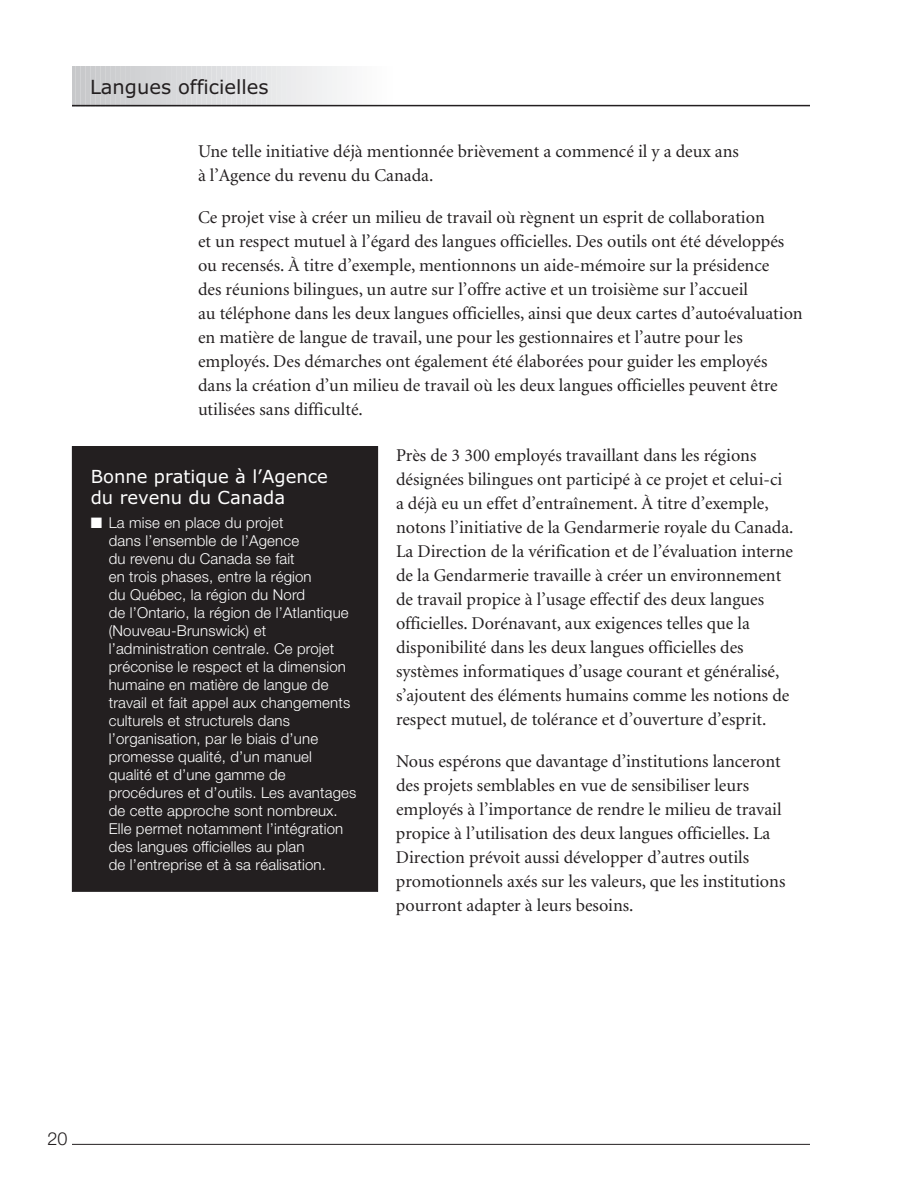
<style>
.page{position:relative;width:918px;height:1188px;background:#fff}
.page>*{position:absolute;margin:0;border:0;box-sizing:border-box;transform-origin:0 0}
.t1{font:19.5px "Verdana";color:#231f20}
.t2{font:18px/24px "Minion";color:#231f20}
.t3{font:18px/21px "Verdana";color:#fff}
.t4{font:300 18px "Helvetica Neue";color:#231f20}
.t5{font:300 15px/18px "Helvetica Neue";letter-spacing:.01em;color:#fff}
</style>
<div class="page">
<hr style="left:72px;top:1144px;width:846px;height:1px;background:#231f20">
<hr style="left:72px;top:66px;width:2px;height:40px;background:#c7c8ca">
<hr style="left:77px;top:66px;width:2px;height:40px;background:#c7c8ca">
<hr style="left:82px;top:66px;width:2px;height:40px;background:#c8c9cb">
<hr style="left:87px;top:66px;width:2px;height:40px;background:#c9cacc">
<hr style="left:92px;top:66px;width:2px;height:40px;background:#cacbcd">
<hr style="left:97px;top:66px;width:2px;height:40px;background:#cbccce">
<hr style="left:102px;top:66px;width:2px;height:40px;background:#cbccce">
<hr style="left:107px;top:66px;width:2px;height:40px;background:#cccdcf">
<hr style="left:112px;top:66px;width:2px;height:40px;background:#cdced0">
<hr style="left:117px;top:66px;width:2px;height:40px;background:#cecfd1">
<hr style="left:122px;top:66px;width:2px;height:40px;background:#cfd0d2">
<hr style="left:127px;top:66px;width:2px;height:40px;background:#cfd0d2">
<hr style="left:132px;top:66px;width:2px;height:40px;background:#d0d1d3">
<hr style="left:137px;top:66px;width:2px;height:40px;background:#d1d2d4">
<hr style="left:143px;top:66px;width:1px;height:40px;background:#d2d3d5">
<hr style="left:148px;top:66px;width:1px;height:40px;background:#d3d4d6">
<hr style="left:153px;top:66px;width:1px;height:40px;background:#d4d5d7">
<hr style="left:158px;top:66px;width:1px;height:40px;background:#d4d5d7">
<hr style="left:163px;top:66px;width:2px;height:40px;background:#d5d6d8">
<hr style="left:168px;top:66px;width:2px;height:40px;background:#d6d7d9">
<hr style="left:173px;top:66px;width:2px;height:40px;background:#d7d8da">
<hr style="left:178px;top:66px;width:2px;height:40px;background:#d8d9db">
<hr style="left:183px;top:66px;width:2px;height:40px;background:#d8d9db">
<hr style="left:188px;top:66px;width:2px;height:40px;background:#d9dadc">
<hr style="left:193px;top:66px;width:2px;height:40px;background:#dadbdd">
<hr style="left:198px;top:66px;width:2px;height:40px;background:#dbdcde">
<hr style="left:203px;top:66px;width:2px;height:40px;background:#dcdddf">
<hr style="left:208px;top:66px;width:2px;height:40px;background:#dcdddf">
<hr style="left:213px;top:66px;width:2px;height:40px;background:#dddee0">
<hr style="left:218px;top:66px;width:2px;height:40px;background:#dedfe1">
<hr style="left:223px;top:66px;width:2px;height:40px;background:#dfe0e2">
<hr style="left:228px;top:66px;width:2px;height:40px;background:#e0e1e3">
<hr style="left:233px;top:66px;width:2px;height:40px;background:#e1e2e4">
<hr style="left:238px;top:66px;width:2px;height:40px;background:#e1e2e4">
<hr style="left:243px;top:66px;width:2px;height:40px;background:#e2e3e5">
<hr style="left:248px;top:66px;width:2px;height:40px;background:#e3e4e6">
<hr style="left:253px;top:66px;width:2px;height:40px;background:#e4e5e7">
<hr style="left:258px;top:66px;width:2px;height:40px;background:#e5e6e8">
<hr style="left:263px;top:66px;width:2px;height:40px;background:#e6e7e9">
<hr style="left:268px;top:66px;width:2px;height:40px;background:#e7e8e9">
<hr style="left:273px;top:66px;width:2px;height:40px;background:#e8e9ea">
<hr style="left:278px;top:66px;width:2px;height:40px;background:#e9eaeb">
<hr style="left:283px;top:66px;width:2px;height:40px;background:#eaebec">
<hr style="left:288px;top:66px;width:2px;height:40px;background:#ebebed">
<hr style="left:293px;top:66px;width:2px;height:40px;background:#ececee">
<hr style="left:298px;top:66px;width:2px;height:40px;background:#ededee">
<hr style="left:304px;top:66px;width:1px;height:40px;background:#eeeeef">
<hr style="left:309px;top:66px;width:1px;height:40px;background:#efeff0">
<hr style="left:314px;top:66px;width:1px;height:40px;background:#f0f0f1">
<hr style="left:319px;top:66px;width:1px;height:40px;background:#f0f1f2">
<hr style="left:324px;top:66px;width:1px;height:40px;background:#f1f2f3">
<hr style="left:329px;top:66px;width:2px;height:40px;background:#f2f3f4">
<hr style="left:334px;top:66px;width:2px;height:40px;background:#f3f4f4">
<hr style="left:339px;top:66px;width:2px;height:40px;background:#f4f5f5">
<hr style="left:344px;top:66px;width:2px;height:40px;background:#f5f5f6">
<hr style="left:349px;top:66px;width:2px;height:40px;background:#f6f6f7">
<hr style="left:354px;top:66px;width:2px;height:40px;background:#f7f7f8">
<hr style="left:359px;top:66px;width:2px;height:40px;background:#f8f8f9">
<hr style="left:364px;top:66px;width:2px;height:40px;background:#f9f9f9">
<hr style="left:369px;top:66px;width:2px;height:40px;background:#fafafa">
<hr style="left:374px;top:66px;width:2px;height:40px;background:#fbfbfb">
<hr style="left:72px;top:105px;width:846px;height:1px;background:#231f20">
<div style="left:810px;top:96px;width:108px;height:32px;background:#fff"></div>
<div style="left:810px;top:1131px;width:108px;height:32px;background:#fff"></div>
<div style="left:72px;top:447px;width:306px;height:444px;background:#231f20"></div>
<div style="left:72px;top:446px;width:306px;height:446px;border:1px solid #231f20"></div>
<p class="t1" style="left:90px;top:80px;width:180px">Langues officielles</p>
<p class="t2" style="left:198px;top:140px;width:543px">Une telle initiative déjà mentionnée brièvement a commencé il y a deux ans à l’Agence du revenu du Canada.</p>
<p class="t2" style="left:198px;top:206px;width:606px">Ce projet vise à créer un milieu de travail où règnent un esprit de collaboration<br>et un respect mutuel à l’égard des langues officielles. Des outils ont été développés ou recensés. À titre d’exemple, mentionnons un aide-mémoire sur la présidence<br>des réunions bilingues, un autre sur l’offre active et un troisième sur l’accueil<br>au téléphone dans les deux langues officielles, ainsi que deux cartes d’autoévaluation en matière de langue de travail, une pour les gestionnaires et l’autre pour les employés. Des démarches ont également été élaborées pour guider les employés dans la création d’un milieu de travail où les deux langues officielles peuvent être utilisées sans difficulté.</p>
<p class="t3" style="left:91px;top:468px;width:239px">Bonne pratique à l’Agence du revenu du Canada</p>
<p class="t5" style="left:109px;top:515px;width:249px;text-indent:-18px">■ La mise en place du projet<br>dans l’ensemble de l’Agence<br>du revenu du Canada se fait<br>en trois phases, entre la région<br>du Québec, la région du Nord<br>de l’Ontario, la région de l’Atlantique (Nouveau-Brunswick) et l’administration centrale. Ce projet préconise le respect et la dimension humaine en matière de langue de travail et fait appel aux changements culturels et structurels dans l’organisation, par le biais d’une promesse qualité, d’un manuel qualité et d’une gamme de procédures et d’outils. Les avantages de cette approche sont nombreux.<br>Elle permet notamment l’intégration des langues officielles au plan<br>de l’entreprise et à sa réalisation.</p>
<p class="t2" style="left:396px;top:445px;width:399px">Près de 3 300 employés travaillant dans les régions désignées bilingues ont participé à ce projet et celui-ci a déjà eu un effet d’entraînement. À titre d’exemple, notons l’initiative de la Gendarmerie royale du Canada.<br>La Direction de la vérification et de l’évaluation interne de la Gendarmerie travaille à créer un environnement de travail propice à l’usage effectif des deux langues officielles. Dorénavant, aux exigences telles que la disponibilité dans les deux langues officielles des systèmes informatiques d’usage courant et généralisé, s’ajoutent des éléments humains comme les notions de respect mutuel, de tolérance et d’ouverture d’esprit.</p>
<p class="t2" style="left:396px;top:751px;width:391px">Nous espérons que davantage d’institutions lanceront des projets semblables en vue de sensibiliser leurs employés à l’importance de rendre le milieu de travail propice à l’utilisation des deux langues officielles. La Direction prévoit aussi développer d’autres outils promotionnels axés sur les valeurs, que les institutions pourront adapter à leurs besoins.</p>
<p class="t4" style="left:47px;top:1132px;width:22px">20</p>
</div>
